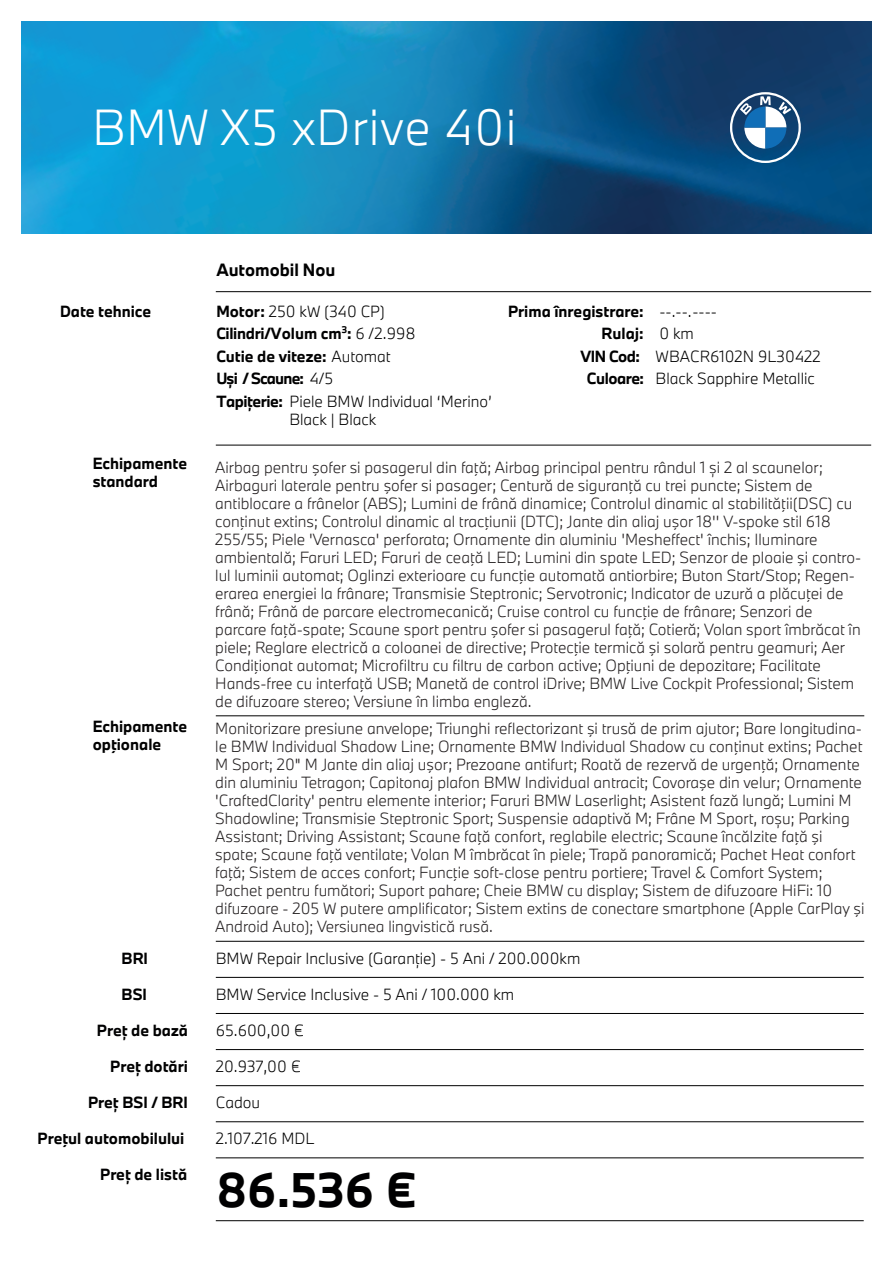
<style>
.page{position:relative;width:893px;height:1263px;background:#fff}
.page>*{position:absolute;margin:0;border:0;box-sizing:border-box;transform-origin:0 0}
.t1{font:300 46.95px "BMW Type Next";letter-spacing:.02em;color:#fff}
.t2{font:700 45px "BMW Type Next";color:#000001}
.t3{font:700 16.5px "BMW Type Next";color:#000001}
.t4{font:300 15px/18px "BMW Type Next";color:#231f20}
.t5{font:700 15px/22.5px "BMW Type Next";color:#000001}
.t6{font:300 15px/22.5px "BMW Type Next";color:#000001}
.s1{font-weight:300}
.s2{font-weight:700}
</style>
<div class="page">
<hr style="left:216px;top:291px;width:655px;height:1px;background:#000001">
<hr style="left:216px;top:977px;width:648px;height:1px;background:#000001">
<hr style="left:216px;top:715px;width:648px;height:1px;background:#000001">
<hr style="left:216px;top:941px;width:648px;height:1px;background:#000001">
<hr style="left:216px;top:1013px;width:648px;height:1px;background:#000001">
<hr style="left:216px;top:1049px;width:648px;height:1px;background:#000001">
<hr style="left:216px;top:1085px;width:648px;height:1px;background:#000001">
<hr style="left:216px;top:1121px;width:648px;height:1px;background:#000001">
<hr style="left:216px;top:1157px;width:648px;height:1px;background:#000001">
<hr style="left:216px;top:1220px;width:648px;height:1px;background:#000001">
<hr style="left:216px;top:445px;width:655px;height:1px;background:#000001">
<img style="left:21px;top:21px;width:851px;height:213px">
<svg style="left:730px;top:92px;width:71px;height:71px"></svg>
<h1 class="t1" style="left:92px;top:96px;width:426px">BMW X5 xDrive 40i</h1>
<p class="t5" style="left:60px;top:300px;width:93px">Date tehnice</p>
<p class="t5" style="left:93px;top:454px;width:96px;line-height:18px">Echipamente standard</p>
<p class="t5" style="left:93px;top:717px;width:96px;line-height:18px">Echipamente opţionale</p>
<p class="t5" style="left:122px;top:947px;width:28px">BRI</p>
<p class="t5" style="left:122px;top:983px;width:27px">BSI</p>
<p class="t5" style="left:97px;top:1019px;width:93px">Preț de bază</p>
<p class="t5" style="left:110px;top:1055px;width:79px">Preț dotări</p>
<p class="t5" style="left:88px;top:1091px;width:101px">Preț BSI / BRI</p>
<p class="t5" style="left:37px;top:1127px;width:148px">Preţul automobilului</p>
<p class="t5" style="left:100px;top:1163px;width:89px">Preț de listă</p>
<p class="t3" style="left:216px;top:259px;width:121px">Automobil Nou</p>
<p class="t5" style="left:216px;top:300px;width:201px">Motor: <span class="s1">250 kW (340 CP)<br></span>Cilindri/Volum cm<sup>3</sup>: <span class="s1">6 /2.998<br></span>Cutie de viteze: <span class="s1">Automat<br></span>Uși / Scaune: <span class="s1">4/5</span></p>
<p class="t6" style="left:289px;top:392px;width:204px;line-height:18px;text-indent:-73px"><span class="s2">Tapițerie:</span> Piele BMW Individual ‘Merino’<br>Black | Black</p>
<p class="t5" style="left:508px;top:300px;width:137px;text-align:right">Prima înregistrare:<br>Rulaj:<br>VIN Cod:</p>
<p class="t6" style="left:656px;top:300px;width:167px">--.--.----<br>0 km<br>WBACR6102N 9L30422</p>
<p class="t6" style="left:587px;top:367px;width:229px"><span class="s2">Culoare:</span> Black Sapphire Metallic</p>
<p class="t4" style="left:215px;top:458px;width:647px">Airbag pentru şofer si pasagerul din faţă; Airbag principal pentru rândul 1 și 2 al scaunelor; Airbaguri laterale pentru şofer si pasager; Centură de siguranţă cu trei puncte; Sistem de antiblocare a frânelor (ABS); Lumini de frână dinamice; Controlul dinamic al stabilităţii(DSC) cu conţinut extins; Controlul dinamic al tracţiunii (DTC); Jante din aliaj uşor 18'' V-spoke stil 618<br>255/55; Piele 'Vernasca' perforata; Ornamente din aluminiu 'Mesheffect' închis; Iluminare ambientală; Faruri LED; Faruri de ceaţă LED; Lumini din spate LED; Senzor de ploaie şi contro&shy;lul luminii automat; Oglinzi exterioare cu funcţie automată antiorbire; Buton Start/Stop; Regen&shy;erarea energiei la frânare; Transmisie Steptronic; Servotronic; Indicator de uzură a plăcuţei de frână; Frână de parcare electromecanică; Cruise control cu funcţie de frânare; Senzori de parcare faţă-spate; Scaune sport pentru şofer si pasagerul faţă; Cotieră; Volan sport îmbrăcat în piele; Reglare electrică a coloanei de directive; Protecţie termică şi solară pentru geamuri; Aer Condiţionat automat; Microfiltru cu filtru de carbon active; Opţiuni de depozitare; Facilitate Hands-free cu interfaţă USB; Manetă de control iDrive; BMW Live Cockpit Professional; Sistem de difuzoare stereo; Versiune în limba engleză.</p>
<p class="t4" style="left:215px;top:719px;width:651px">Monitorizare presiune anvelope; Triunghi reflectorizant şi trusă de prim ajutor; Bare longitudina&shy;le BMW Individual Shadow Line; Ornamente BMW Individual Shadow cu conţinut extins; Pachet M Sport; 20" M Jante din aliaj uşor; Prezoane antifurt; Roată de rezervă de urgenţă; Ornamente din aluminiu Tetragon; Capitonaj plafon BMW Individual antracit; Covoraşe din velur; Ornamente 'CraftedClarity' pentru elemente interior; Faruri BMW Laserlight; Asistent fază lungă; Lumini M Shadowline; Transmisie Steptronic Sport; Suspensie adaptivă M; Frâne M Sport, roșu; Parking Assistant; Driving Assistant; Scaune faţă confort, reglabile electric; Scaune încălzite faţă şi spate; Scaune faţă ventilate; Volan M îmbrăcat în piele; Trapă panoramică; Pachet Heat confort faţă; Sistem de acces confort; Funcţie soft-close pentru portiere; Travel &amp; Comfort System; Pachet pentru fumători; Suport pahare; Cheie BMW cu display; Sistem de difuzoare HiFi: 10 difuzoare - 205 W putere amplificator; Sistem extins de conectare smartphone (Apple CarPlay şi Android Auto); Versiunea lingvistică rusă.</p>
<p class="t6" style="left:216px;top:947px;width:366px">BMW Repair Inclusive (Garanție) - 5 Ani / 200.000km</p>
<p class="t6" style="left:216px;top:983px;width:300px">BMW Service Inclusive - 5 Ani / 100.000 km</p>
<p class="t6" style="left:216px;top:1019px;width:90px">65.600,00 €</p>
<p class="t6" style="left:216px;top:1055px;width:87px">20.937,00 €</p>
<p class="t6" style="left:216px;top:1091px;width:46px">Cadou</p>
<p class="t6" style="left:216px;top:1127px;width:100px">2.107.216 MDL</p>
<h2 class="t2" style="left:216px;top:1159px;width:202px">86.536 €</h2>
</div>
